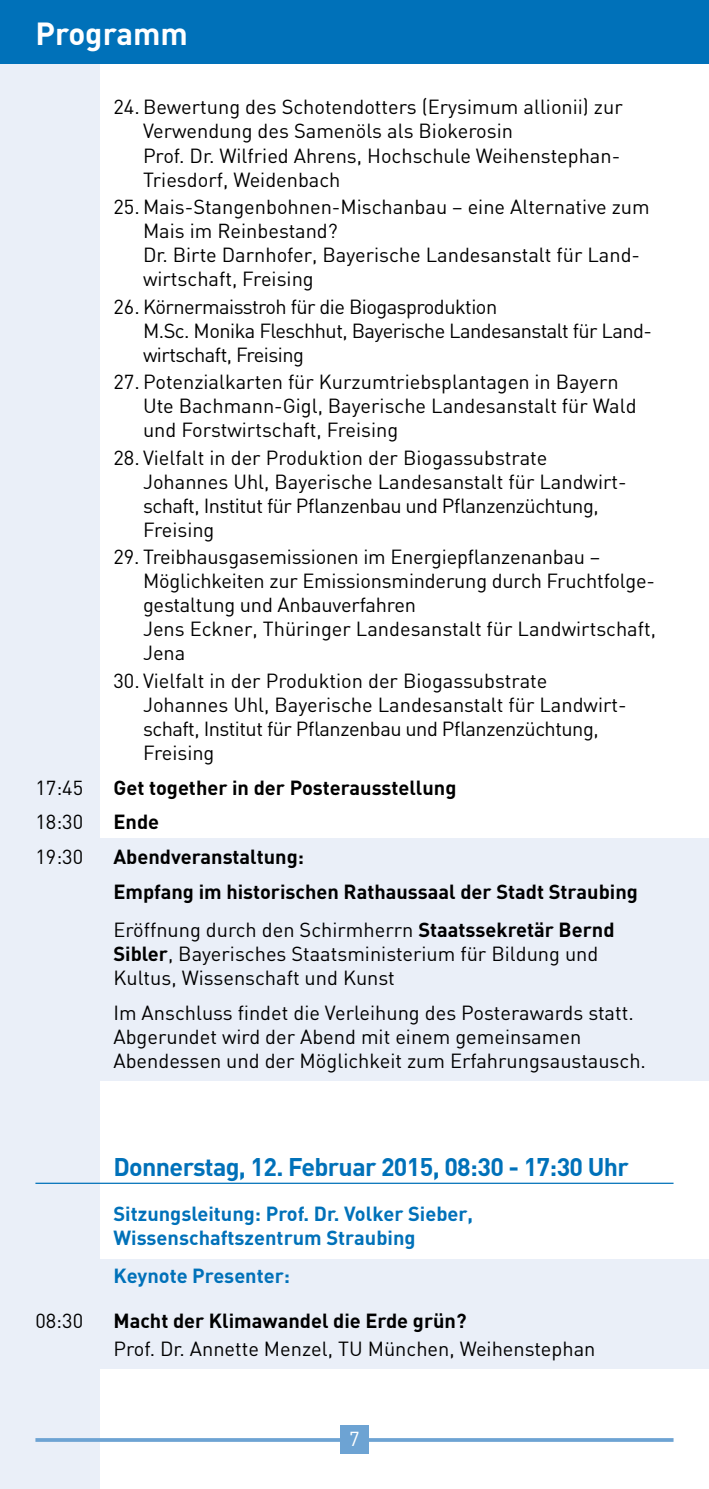
<style>
.page{position:relative;width:709px;height:1489px;background:#fff}
.page>*{position:absolute;margin:0;border:0;box-sizing:border-box;transform-origin:0 0}
.t1{font:700 31.25px "DIN";color:#fff}
.t2{font:700 25px "DIN";letter-spacing:-.025em;color:#0071b9}
.t3{font:20px/24px "DIN";color:#000}
.t4{font:700 20px/34.8px "DIN";color:#000}
.t5{font:20px/24px "DIN";letter-spacing:-.025em;color:#000}
.t6{font:700 20px/24px "DIN";color:#0071b9}
.t7{font:20px "DIN";color:#fff}
.s1{font-weight:700}
</style>
<div class="page">
<div style="left:99px;top:838px;width:610px;height:243px;background:#eaeff8"></div>
<div style="left:99px;top:1259px;width:610px;height:109px;background:#eaeff8"></div>
<div style="left:0;top:55px;width:99px;height:1433px;background:#eaeff8"></div>
<svg style="left:35px;top:1437px;width:638px;height:4px"></svg>
<div style="left:340px;top:1425px;width:29px;height:28px;background:#6da3d3"></div>
<div style="left:0;top:0;width:709px;height:64px;background:#0071b9"></div>
<hr style="left:35px;top:1182px;width:638px;height:1px;background:#0071b9">
<h1 class="t1" style="left:35px;top:13px;width:154px">Programm</h1>
<p class="t3" style="left:143px;top:95px;width:481px;text-indent:-30px">24. Bewertung des Schotendotters (Erysimum allionii) zur Verwendung des Samenöls als Biokerosin<br>Prof. Dr. Wilfried Ahrens, Hochschule Weihenstephan-Triesdorf, Weidenbach</p>
<p class="t3" style="left:143px;top:194px;width:508px;text-indent:-30px">25. Mais-Stangenbohnen-Mischanbau – eine Alternative zum Mais im Reinbestand?<br>Dr. Birte Darnhofer, Bayerische Landesanstalt für Land&shy;wirtschaft, Freising</p>
<p class="t5" style="left:143px;top:294px;width:510px;text-indent:-30px">26. Körnermaisstroh für die Biogasproduktion<br>M.Sc. Monika Fleschhut, Bayerische Landesanstalt für Land&shy;wirtschaft, Freising</p>
<p class="t3" style="left:143px;top:369px;width:495px;text-indent:-30px">27. Potenzialkarten für Kurzumtriebsplantagen in Bayern<br>Ute Bachmann-Gigl, Bayerische Landesanstalt für Wald und Forstwirtschaft, Freising</p>
<p class="t3" style="left:143px;top:445px;width:485px;text-indent:-30px">28. Vielfalt in der Produktion der Biogassubstrate Johannes Uhl, Bayerische Landesanstalt für Landwirt&shy;schaft, Institut für Pflanzenbau und Pflanzenzüchtung, Freising</p>
<p class="t3" style="left:143px;top:545px;width:514px;text-indent:-30px">29. Treibhausgasemissionen im Energiepflanzenanbau – Möglichkeiten zur Emissionsminderung durch Fruchtfolge&shy;gestaltung und Anbauverfahren<br>Jens Eckner, Thüringer Landesanstalt für Landwirtschaft, Jena</p>
<p class="t3" style="left:143px;top:668px;width:485px;text-indent:-30px">30. Vielfalt in der Produktion der Biogassubstrate Johannes Uhl, Bayerische Landesanstalt für Landwirt&shy;schaft, Institut für Pflanzenbau und Pflanzenzüchtung, Freising</p>
<p class="t3" style="left:35px;top:775px;width:49px">17:45</p>
<p class="t4" style="left:113px;top:769px;width:344px">Get together in der Posterausstellung</p>
<p class="t3" style="left:35px;top:809px;width:49px">18:30</p>
<p class="t4" style="left:113px;top:803px;width:47px">Ende</p>
<p class="t3" style="left:35px;top:844px;width:49px">19:30</p>
<p class="t4" style="left:113px;top:838px;width:526px">Abendveranstaltung:<br>Empfang im historischen Rathaussaal der Stadt Straubing</p>
<p class="t3" style="left:113px;top:917px;width:502px">Eröffnung durch den Schirmherrn <span class="s1">Staatssekretär Bernd<br>Sibler</span>, Bayerisches Staatsministerium für Bildung und<br>Kultus, Wissenschaft und Kunst</p>
<p class="t3" style="left:113px;top:999px;width:534px">Im Anschluss findet die Verleihung des Posterawards statt.<br>Abgerundet wird der Abend mit einem gemeinsamen<br>Abendessen und der Möglichkeit zum Erfahrungsaustausch.</p>
<p class="t2" style="left:113px;top:1150px;width:517px">Donnerstag, 12. Februar 2015, 08:30 - 17:30 Uhr</p>
<p class="t6" style="left:113px;top:1200px;width:361px">Sitzungsleitung: Prof. Dr. Volker Sieber,<br>Wissenschaftszentrum Straubing</p>
<p class="t6" style="left:113px;top:1262px;width:178px">Keynote Presenter:</p>
<p class="t3" style="left:35px;top:1308px;width:49px">08:30</p>
<p class="t4" style="left:113px;top:1302px;width:354px">Macht der Klimawandel die Erde grün?</p>
<p class="t3" style="left:113px;top:1336px;width:483px">Prof. Dr. Annette Menzel, TU München, Weihenstephan</p>
<p class="t7" style="left:349px;top:1426px;width:12px">7</p>
</div>
